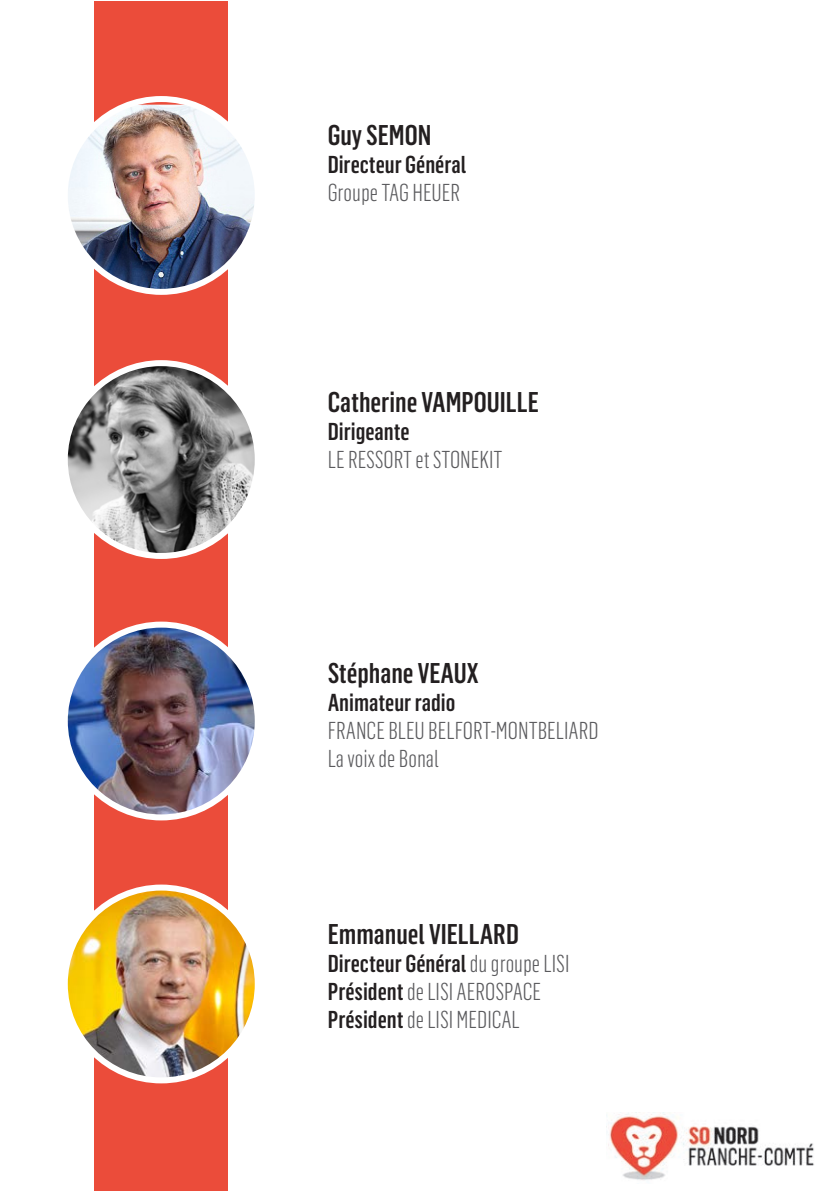
<style>
.page{position:relative;width:840px;height:1191px;background:#fff}
.page>*{position:absolute;margin:0;border:0;box-sizing:border-box;transform-origin:0 0}
.t1{font:500 28px "Flama Condensed";color:#231f20}
.t2{font:300 24px "Flama Condensed";color:#5a5a5d}
.t3{font:500 24px "Flama Condensed";color:#231f20}
.s1{font-weight:300;color:#5a5a5d}
.s2{font-weight:500;color:#231f20}
</style>
<div class="page">
<img style="left:606px;top:1112px;width:208px;height:69px">
<div style="left:94px;top:1px;width:134px;height:1189px;background:#eb4c3a"></div>
<img style="left:65px;top:363px;width:192px;height:193px;border-radius:96px">
<div style="left:62px;top:360px;width:198px;height:199px;border:6px solid #fff;border-radius:50%"></div>
<img style="left:65px;top:624px;width:192px;height:193px;border-radius:96px">
<div style="left:62px;top:621px;width:198px;height:199px;border:6px solid #fff;border-radius:50%"></div>
<img style="left:65px;top:887px;width:192px;height:193px;border-radius:96px">
<div style="left:62px;top:884px;width:198px;height:199px;border:6px solid #fff;border-radius:50%"></div>
<img style="left:69px;top:105px;width:184px;height:187px">
<div style="left:62px;top:96px;width:198px;height:199px;border:6px solid #fff;border-radius:50%"></div>
<p class="t1" style="left:327px;top:117px;width:105px">Guy SEMON</p>
<p class="t3" style="left:327px;top:149px;width:140px">Directeur Général</p>
<p class="t2" style="left:327px;top:177px;width:134px">Groupe TAG HEUER</p>
<p class="t1" style="left:327px;top:384px;width:212px">Catherine VAMPOUILLE</p>
<p class="t3" style="left:327px;top:416px;width:83px">Dirigeante</p>
<p class="t2" style="left:327px;top:444px;width:176px">LE RESSORT et STONEKIT</p>
<p class="t1" style="left:327px;top:655px;width:152px">Stéphane VEAUX</p>
<p class="t3" style="left:327px;top:687px;width:129px">Animateur radio</p>
<p class="t2" style="left:327px;top:716px;width:272px">FRANCE BLEU BELFORT-MONTBELIARD</p>
<p class="t2" style="left:327px;top:744px;width:113px">La voix de Bonal</p>
<p class="t1" style="left:327px;top:916px;width:192px">Emmanuel VIELLARD</p>
<p class="t3" style="left:327px;top:948px;width:243px">Directeur Général <span class="s1">du groupe LISI</span></p>
<p class="t2" style="left:327px;top:976px;width:215px"><span class="s2">Président</span> de LISI AEROSPACE</p>
<p class="t2" style="left:327px;top:1004px;width:193px"><span class="s2">Président</span>de LISI MEDICAL</p>
</div>
